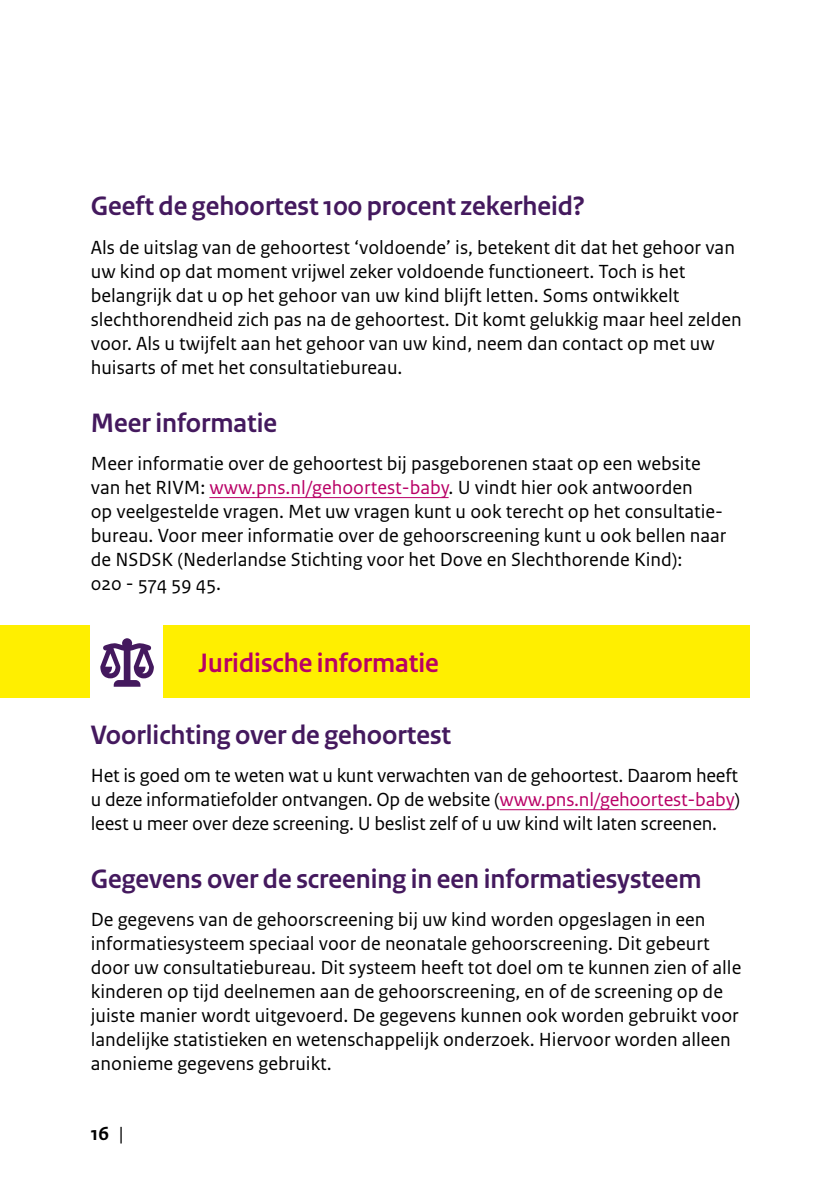
<style>
.page{position:relative;width:840px;height:1191px;background:#fff}
.page>*{position:absolute;margin:0;border:0;box-sizing:border-box;transform-origin:0 0}
.t1{font:700 28px "Rijksoverheid Sans Heading";color:#44195e}
.t2{font:700 28px "Rijksoverheid Sans Heading";color:#b90066}
.t3{font:20px/24px "Rijksoverheid Sans Text";color:#000}
.t4{font:700 20px "Rijksoverheid Sans Text";color:#000}
.s1{color:#b90066}
.s2{font-weight:400}
</style>
<div class="page">
<hr style="left:209px;top:497px;width:239px;height:1px;background:#b90066">
<div style="left:0;top:625px;width:748px;height:72px;background:#ffef00"></div>
<div style="left:91px;top:625px;width:72px;height:72px;background:#fff"></div>
<svg style="left:100px;top:638px;width:54px;height:48px"></svg>
<hr style="left:499px;top:809px;width:235px;height:1px;background:#b90066">
<h1 class="t1" style="left:91px;top:196px;width:495px">Geeft de gehoortest 100 procent zekerheid?</h1>
<p class="t3" style="left:91px;top:235px;width:652px">Als de uitslag van de gehoortest ‘voldoende’ is, betekent dit dat het gehoor van uw kind op dat moment vrijwel zeker voldoende functioneert. Toch is het belangrijk dat u op het gehoor van uw kind blijft letten. Soms ontwikkelt slechthorendheid zich pas na de gehoortest. Dit komt gelukkig maar heel zelden voor. Als u twijfelt aan het gehoor van uw kind, neem dan contact op met uw huisarts of met het consultatiebureau.</p>
<h1 class="t1" style="left:91px;top:412px;width:188px">Meer informatie</h1>
<p class="t3" style="left:91px;top:451px;width:637px">Meer informatie over de gehoortest bij pasgeborenen staat op een website van het RIVM: <span class="s1">www.pns.nl/gehoortest-baby</span>. U vindt hier ook antwoorden<br>op veelgestelde vragen. Met uw vragen kunt u ook terecht op het consultatie&shy;bureau. Voor meer informatie over de gehoorscreening kunt u ook bellen naar de NSDSK (Nederlandse Stichting voor het Dove en Slechthorende Kind):<br>020 - 574 59 45.</p>
<h1 class="t2" style="left:199px;top:652px;width:241px">Juridische informatie</h1>
<h1 class="t1" style="left:91px;top:724px;width:361px">Voorlichting over de gehoortest</h1>
<p class="t3" style="left:91px;top:763px;width:650px;text-align:justify">Het is goed om te weten wat u kunt verwachten van de gehoortest. Daarom heeft u deze informatiefolder ontvangen. Op de website (<span class="s1">www.pns.nl/gehoortest-baby</span>) leest u meer over deze screening. U beslist zelf of u uw kind wilt laten screenen.</p>
<h1 class="t1" style="left:91px;top:868px;width:612px">Gegevens over de screening in een informatiesysteem</h1>
<p class="t3" style="left:91px;top:907px;width:651px">De gegevens van de gehoorscreening bij uw kind worden opgeslagen in een informatiesysteem speciaal voor de neonatale gehoorscreening. Dit gebeurt door uw consultatiebureau. Dit systeem heeft tot doel om te kunnen zien of alle kinderen op tijd deelnemen aan de gehoorscreening, en of de screening op de juiste manier wordt uitgevoerd. De gegevens kunnen ook worden gebruikt voor landelijke statistieken en wetenschappelijk onderzoek. Hiervoor worden alleen anonieme gegevens gebruikt.</p>
<p class="t4" style="left:91px;top:1125px;width:34px">16 <span class="s2">|</span></p>
</div>
